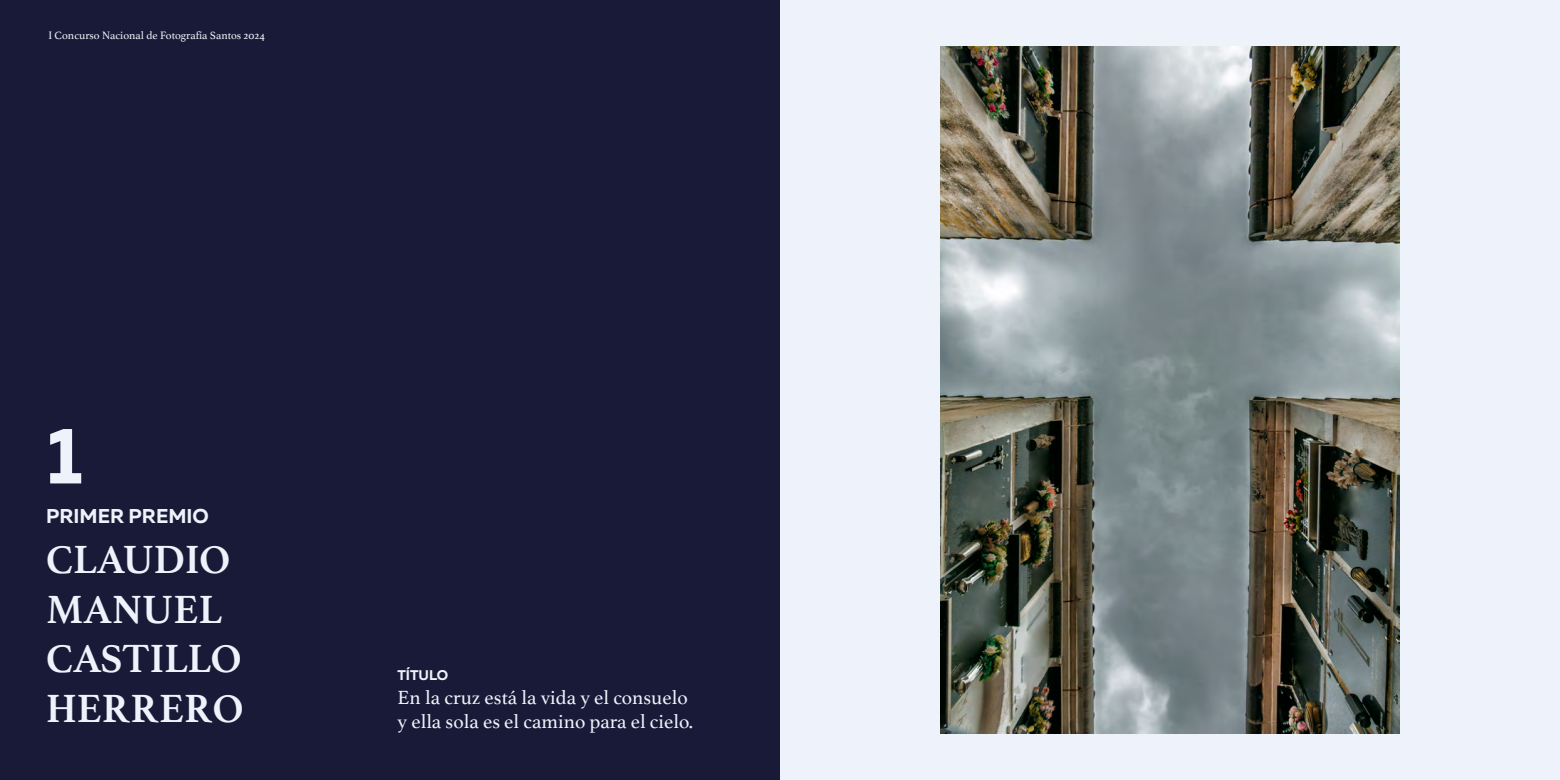
<style>
.page{position:relative;width:1560px;height:780px;background:#fff}
.page>*{position:absolute;margin:0;border:0;box-sizing:border-box;transform-origin:0 0}
.t1{font:700 80px "Muller";color:#eef2fa}
.t2{font:700 41.25px/49.5px "Athelas";color:#eef2fa}
.t3{font:20px/24px "Athelas";color:#eef2fa}
.t4{font:700 20px "Muller";color:#eef2fa}
.t5{font:700 14px "Muller";color:#eef2fa}
.t6{font:11.25px "Athelas";color:#eef2fa}
</style>
<div class="page">
<div style="left:0;top:0;width:780px;height:780px;background:#191a37"></div>
<div style="left:780px;top:0;width:779px;height:780px;background:#eef2fa"></div>
<img style="left:940px;top:46px;width:458px;height:687px">
<p class="t6" style="left:48px;top:26px;width:218px">I Concurso Nacional de Fotografía Santos 2024</p>
<h1 class="t1" style="left:46px;top:405px;width:38px">1</h1>
<p class="t4" style="left:46px;top:504px;width:164px">PRIMER PREMIO</p>
<h2 class="t2" style="left:46px;top:533px;width:199px">CLAUDIO<br>MANUEL<br>CASTILLO<br>HERRERO</h2>
<p class="t5" style="left:397px;top:666px;width:52px">título</p>
<p class="t3" style="left:397px;top:685px;width:297px">En la cruz está la vida y el consuelo y ella sola es el camino para el cielo.</p>
</div>
